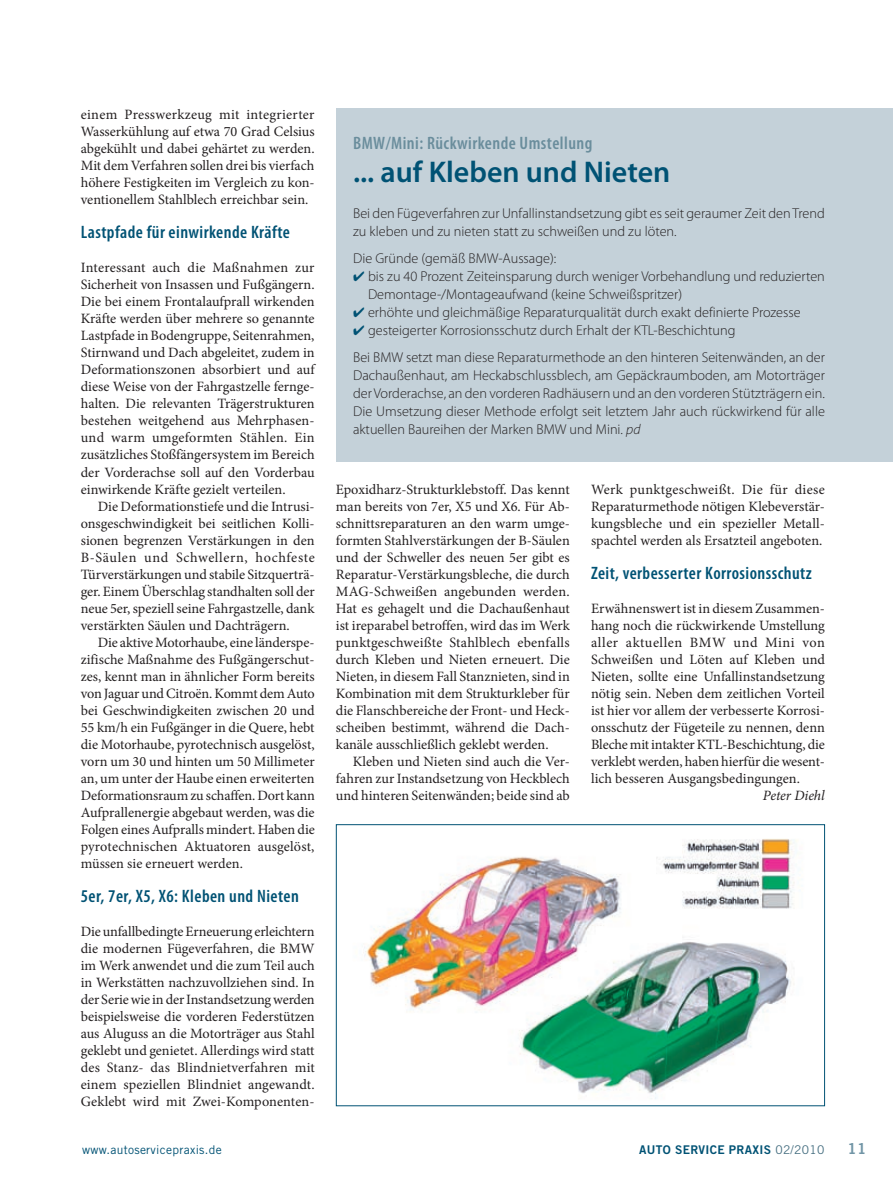
<style>
.page{position:relative;width:893px;height:1187px;background:#fff}
.page>*{position:absolute;margin:0;border:0;box-sizing:border-box;transform-origin:0 0}
.t1{font:600 30px "Myriad Pro";color:#005274}
.t2{font:600 condensed 18px "Myriad Pro";letter-spacing:.025em;color:#005274}
.t3{font:600 condensed 18px "Myriad Pro";letter-spacing:.025em;color:#6a8d9c}
.t4{font:15px "Trade Gothic LT Std Bd 2";color:#7195a6}
.t5{font:14.25px/17px "Minion Pro";color:#231f20;text-align:justify}
.t6{font:300 14.25px/18px "Myriad Pro";color:#231f20}
.t7{font:italic 14.25px "Minion Pro";letter-spacing:-.01em;color:#231f20}
.t8{font:12px "Trade Gothic LT Std";letter-spacing:.025em;color:#005274}
.t9{font:12px "Trade Gothic LT Std Bd 2";letter-spacing:.025em;color:#005274}
.s1{font-style:italic}
.s2{font-family:"Trade Gothic LT Std";color:#456e80}
</style>
<div class="page">
<div style="left:336px;top:108px;width:557px;height:354px;background:#c4d1d9"></div>
<img style="left:364px;top:839px;width:433px;height:260px">
<div style="left:336px;top:824px;width:489px;height:282px;border:1px solid #005274"></div>
<p class="t5" style="left:81px;top:106px;width:235px">einem Presswerkzeug mit integrierter Wasserkühlung auf etwa 70 Grad Celsius abgekühlt und dabei gehärtet zu werden.<br>Mit dem Verfahren sollen drei bis vierfach höhere Festigkeiten im Vergleich zu kon&shy;ventionellem Stahlblech erreichbar sein.</p>
<p class="t2" style="left:81px;top:221px;width:211px">Lastpfade für einwirkende Kräfte</p>
<p class="t5" style="left:81px;top:259px;width:236px">Interessant auch die Maßnahmen zur Sicherheit von Insassen und Fußgängern.<br>Die bei einem Frontalaufprall wirkenden Kräfte werden über mehrere so genannte Lastpfade in Bodengruppe, Seitenrahmen, Stirnwand und Dach abgeleitet, zudem in Deformationszonen absorbiert und auf diese Weise von der Fahrgastzelle fernge&shy;halten. Die relevanten Trägerstrukturen bestehen weitgehend aus Mehrphasen&shy;und warm umgeformten Stählen. Ein zusätzliches Stoßfängersystem im Bereich der Vorderachse soll auf den Vorderbau einwirkende Kräfte gezielt verteilen.</p>
<p class="t5" style="left:81px;top:497px;width:236px;text-indent:17px">Die Deformationstiefe und die Intrusi&shy;onsgeschwindigkeit bei seitlichen Kolli&shy;sionen begrenzen Verstärkungen in den B-Säulen und Schwellern, hochfeste Türverstärkungen und stabile Sitzquerträ&shy;ger. Einem Überschlag standhalten soll der neue 5er, speziell seine Fahrgastzelle, dank verstärkten Säulen und Dachträgern.</p>
<p class="t5" style="left:81px;top:633px;width:236px;text-indent:17px">Die aktive Motorhaube, eine länderspe&shy;zifische Maßnahme des Fußgängerschut&shy;zes, kennt man in ähnlicher Form bereits von Jaguar und Citroën. Kommt dem Auto bei Geschwindigkeiten zwischen 20 und 55 km/h ein Fußgänger in die Quere, hebt die Motorhaube, pyrotechnisch ausgelöst, vorn um 30 und hinten um 50 Millimeter an, um unter der Haube einen erweiterten Deformationsraum zu schaffen. Dort kann Aufprallenergie abgebaut werden, was die Folgen eines Aufpralls mindert. Haben die pyrotechnischen Aktuatoren ausgelöst, müssen sie erneuert werden.</p>
<p class="t2" style="left:81px;top:884px;width:220px">5er, 7er, X5, X6: Kleben und Nieten</p>
<p class="t5" style="left:81px;top:922px;width:236px">Die unfallbedingte Erneuerung erleichtern die modernen Fügeverfahren, die BMW im Werk anwendet und die zum Teil auch in Werkstätten nachzuvollziehen sind. In der Serie wie in der Instandsetzung werden beispielsweise die vorderen Federstützen aus Aluguss an die Motorträger aus Stahl geklebt und genietet. Allerdings wird statt des Stanz- das Blindnietverfahren mit einem speziellen Blindniet angewandt.<br>Geklebt wird mit Zwei-Komponenten-</p>
<p class="t3" style="left:353px;top:131px;width:241px">BMW/Mini: Rückwirkende Umstellung</p>
<h1 class="t1" style="left:353px;top:152px;width:319px">... auf Kleben und Nieten</h1>
<p class="t6" style="left:353px;top:204px;width:473px">Bei den Fügeverfahren zur Unfallinstandsetzung gibt es seit geraumer Zeit den Trend zu kleben und zu nieten statt zu schweißen und zu löten.</p>
<p class="t6" style="left:368px;top:249px;width:458px;text-indent:-15px">Die Gründe (gemäß BMW-Aussage):<br>bis zu 40 Prozent Zeiteinsparung durch weniger Vorbehandlung und reduzierten Demontage-/Montageaufwand (keine Schweißspritzer)<br>erhöhte und gleichmäßige Reparaturqualität durch exakt definierte Prozesse gesteigerter Korrosionsschutz durch Erhalt der KTL-Beschichtung</p>
<p class="t6" style="left:353px;top:348px;width:473px;text-align:justify">Bei BMW setzt man diese Reparaturmethode an den hinteren Seitenwänden, an der Dachaußenhaut, am Heckabschlussblech, am Gepäckraumboden, am Motorträger der Vorderachse, an den vorderen Radhäusern und an den vorderen Stützträgern ein.<br>Die Umsetzung dieser Methode erfolgt seit letztem Jahr auch rückwirkend für alle aktuellen Baureihen der Marken BMW und Mini. <span class="s1">pd</span></p>
<p class="t5" style="left:336px;top:480px;width:235px">Epoxidharz-Strukturklebstoff. Das kennt man bereits von 7er, X5 und X6. Für Ab&shy;schnittsreparaturen an den warm umge&shy;formten Stahlverstärkungen der B-Säulen und der Schweller des neuen 5er gibt es Reparatur-Verstärkungsbleche, die durch MAG-Schweißen angebunden werden.<br>Hat es gehagelt und die Dachaußenhaut ist ireparabel betroffen, wird das im Werk punktgeschweißte Stahlblech ebenfalls durch Kleben und Nieten erneuert. Die Nieten, in diesem Fall Stanznieten, sind in Kombination mit dem Strukturkleber für die Flanschbereiche der Front- und Heck&shy;scheiben bestimmt, während die Dach&shy;kanäle ausschließlich geklebt werden.</p>
<p class="t5" style="left:336px;top:752px;width:235px;text-indent:17px">Kleben und Nieten sind auch die Ver&shy;fahren zur Instandsetzung von Heckblech und hinteren Seitenwänden; beide sind ab</p>
<p class="t5" style="left:591px;top:480px;width:235px">Werk punktgeschweißt. Die für diese Reparaturmethode nötigen Klebeverstär&shy;kungsbleche und ein spezieller Metall&shy;spachtel werden als Ersatzteil angeboten.</p>
<p class="t2" style="left:591px;top:561px;width:222px">Zeit, verbesserter Korrosionsschutz</p>
<p class="t5" style="left:591px;top:599px;width:235px">Erwähnenswert ist in diesem Zusammen&shy;hang noch die rückwirkende Umstellung aller aktuellen BMW und Mini von Schweißen und Löten auf Kleben und Nieten, sollte eine Unfallinstandsetzung nötig sein. Neben dem zeitlichen Vorteil ist hier vor allem der verbesserte Korrosi&shy;onsschutz der Fügeteile zu nennen, denn Bleche mit intakter KTL-Beschichtung, die verklebt werden, haben hierfür die wesent&shy;lich besseren Ausgangsbedingungen.</p>
<p class="t7" style="left:763px;top:785px;width:63px">Peter Diehl</p>
<p class="t8" style="left:82px;top:1141px;width:141px">www.autoservicepraxis.de</p>
<p class="t9" style="left:639px;top:1141px;width:187px">AUTO SERVICE PRAXIS <span class="s2">02/2010</span></p>
<p class="t4" style="left:847px;top:1138px;width:20px">11</p>
</div>
